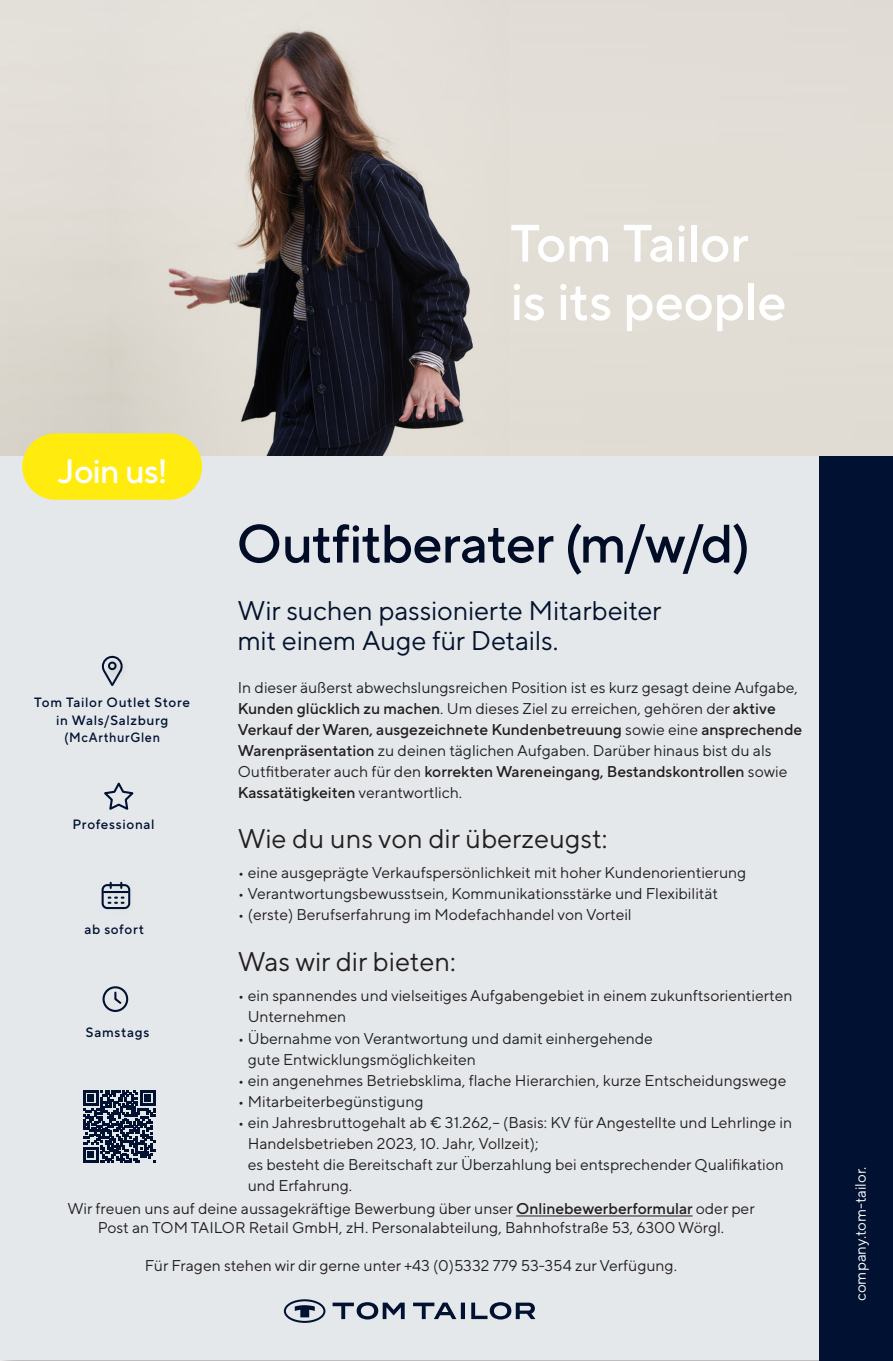
<style>
.page{position:relative;width:893px;height:1361px;background:#fff}
.page>*{position:absolute;margin:0;border:0;box-sizing:border-box;transform-origin:0 0}
.TT_Norms_36_39_Mediu{font:500 54px "TT Norms Pro";letter-spacing:-.025em;color:#010c26}
.TT_Norms_36_39_Mediu-2{font:500 52.5px/58.5px "TT Norms Pro";letter-spacing:-.01em;color:#fff}
.TT_Norms_36_39_Mediu-3{font:500 33.6px "TT Norms Pro";letter-spacing:-.025em;color:#fff}
.TT_Norms_36_39_Mediu-4{font:27px "TT Norms Pro";letter-spacing:-.01em;color:#04132d}
.t1{font:27px "TT Norms Pro";color:#231f20}
.t2{font:15.6px/21px "TT Norms Pro";color:#231f20}
.t3{font:500 15.6px/21px "TT Norms Pro";color:#231f20}
.t4{font:15px "TT Norms Pro";color:#fff}
.t5{font:500 13.5px "TT Norms Pro";letter-spacing:.05em;color:#001132}
.t6{font:500 13.5px "TT Norms Pro";letter-spacing:.05em;color:#001132;scale:.93 1}
.s1{font-weight:500}
.s2{font-weight:400}
</style>
<div class="page">
<div style="left:0;top:0;width:893px;height:1360px;background:#e5e8ea"></div>
<div style="left:820px;top:456px;width:73px;height:905px;background:#001132"></div>
<div style="left:103px;top:986px;width:25px;height:26px;border:2px solid #001132;border-radius:50%"></div>
<svg style="left:114px;top:990px;width:9px;height:14px"></svg>
<div style="left:100px;top:874px;width:31px;height:32px;background:#231f20;opacity:.4"></div>
<div style="left:111px;top:874px;width:30px;height:32px;background:#231f20;opacity:.4"></div>
<div style="left:100px;top:888px;width:29px;height:28px;background:#231f20;opacity:.4"></div>
<div style="left:106px;top:888px;width:29px;height:28px;background:#231f20;opacity:.4"></div>
<div style="left:113px;top:888px;width:29px;height:28px;background:#231f20;opacity:.4"></div>
<div style="left:100px;top:893px;width:29px;height:28px;background:#231f20;opacity:.4"></div>
<div style="left:106px;top:893px;width:29px;height:28px;background:#231f20;opacity:.4"></div>
<div style="left:113px;top:893px;width:29px;height:28px;background:#231f20;opacity:.4"></div>
<svg style="left:109px;top:896px;width:15px;height:8px"></svg>
<svg style="left:104px;top:782px;width:30px;height:28px"></svg>
<div style="left:101px;top:654px;width:30px;height:30px;background:#231f20;opacity:.4"></div>
<div style="left:108px;top:661px;width:9px;height:9px;border:2px solid #001132;border-radius:50%"></div>
<svg style="left:333px;top:1302px;width:202px;height:17px"></svg>
<svg style="left:284px;top:1299px;width:41px;height:24px"></svg>
<hr style="left:516px;top:1215px;width:177px;height:1px;background:#231f20">
<svg style="left:83px;top:1090px;width:72px;height:72px"></svg>
<img style="left:0;top:0;width:893px;height:456px">
<div style="left:22px;top:433px;width:180px;height:67px;background:#ffeb0e;border-radius:33px"></div>
<p class="TT_Norms_36_39_Mediu-3" style="left:58px;top:447px;width:112px">Join us!</p>
<p class="TT_Norms_36_39_Mediu-2" style="left:510px;top:229px;width:278px">Tom Tailor is its people</p>
<p class="TT_Norms_36_39_Mediu-2" style="left:510px;top:244px;width:240px">Tom Tailor</p>
<p class="TT_Norms_36_39_Mediu" style="left:236px;top:504px;width:515px">Outfitberater (m/w/d)</p>
<p class="TT_Norms_36_39_Mediu-4" style="left:237px;top:591px;width:426px">Wir suchen passionierte Mitarbeiter</p>
<p class="TT_Norms_36_39_Mediu-4" style="left:237px;top:621px;width:323px">mit einem Auge für Details.</p>
<p class="t2" style="left:238px;top:675px;width:566px">In dieser äußerst abwechslungsreichen Position ist es kurz gesagt deine Aufgabe, <span class="s1">Kunden glücklich zu machen</span>. Um dieses Ziel zu erreichen, gehören der <span class="s1">aktive Verkauf der Waren, ausgezeichnete Kundenbetreuung</span> sowie eine <span class="s1">ansprechende Warenpräsentation</span> zu deinen täglichen Aufgaben. Darüber hinaus bist du als</p>
<p class="t3" style="left:238px;top:759px;width:551px"><span class="s2">Outfitberater auch für den</span> korrekten Wareneingang, Bestandskontrollen <span class="s2">sowie<br></span>Kassatätigkeiten <span class="s2">verantwortlich.</span></p>
<p class="t1" style="left:238px;top:819px;width:371px">Wie du uns von dir überzeugst:</p>
<p class="t2" style="left:238px;top:861px;width:510px">• eine ausgeprägte Verkaufspersönlichkeit mit hoher Kundenorientierung</p>
<p class="t2" style="left:238px;top:882px;width:482px">• Verantwortungsbewusstsein, Kommunikationsstärke und Flexibilität</p>
<p class="t2" style="left:238px;top:903px;width:395px">• (erste) Berufserfahrung im Modefachhandel von Vorteil</p>
<p class="t1" style="left:238px;top:942px;width:219px">Was wir dir bieten:</p>
<p class="t2" style="left:238px;top:984px;width:556px">• ein spannendes und vielseitiges Aufgabengebiet in einem zukunftsorientierten</p>
<p class="t2" style="left:248px;top:1005px;width:100px">Unternehmen</p>
<p class="t2" style="left:238px;top:1026px;width:417px">• Übernahme von Verantwortung und damit einhergehende</p>
<p class="t2" style="left:248px;top:1047px;width:230px">gute Entwicklungsmöglichkeiten</p>
<p class="t2" style="left:238px;top:1068px;width:550px">• ein angenehmes Betriebsklima, flache Hierarchien, kurze Entscheidungswege</p>
<p class="t2" style="left:238px;top:1089px;width:187px">• Mitarbeiterbegünstigung</p>
<p class="t2" style="left:238px;top:1110px;width:556px">• ein Jahresbruttogehalt ab € 31.262,-- (Basis: KV für Angestellte und Lehrlinge in</p>
<p class="t2" style="left:248px;top:1131px;width:292px">Handelsbetrieben 2023, 10. Jahr, Vollzeit);</p>
<p class="t2" style="left:248px;top:1152px;width:538px">es besteht die Bereitschaft zur Überzahlung bei entsprechender Qualifikation</p>
<p class="t2" style="left:248px;top:1173px;width:106px">und Erfahrung.</p>
<p class="t2" style="left:68px;top:1198px;width:689px;line-height:18.8px;text-align:center">Wir freuen uns auf deine aussagekräftige Bewerbung über unser <span class="s1">Onlinebewerberformular</span> oder per<br>Post an TOM TAILOR Retail GmbH, zH. Personalabteilung, Bahnhofstraße 53, 6300 Wörgl.</p>
<p class="t2" style="left:145px;top:1253px;width:533px">Für Fragen stehen wir dir gerne unter +43 (0)5332 779 53-354 zur Verfügung.</p>
<p class="t5" style="left:34px;top:693px;width:157px">Tom Tailor Outlet Store</p>
<p class="t5" style="left:56px;top:710px;width:114px">in Wals/Salzburg</p>
<p class="t6" style="left:64px;top:727px;width:104px">(McArthurGlen</p>
<p class="t5" style="left:72px;top:814px;width:84px">Professional</p>
<p class="t5" style="left:85px;top:919px;width:61px">ab sofort</p>
<p class="t5" style="left:86px;top:1022px;width:65px">Samstags</p>
<p class="t4" style="left:850px;top:1301px;width:136px;rotate:-90deg">company.tom-tailor.</p>
</div>
